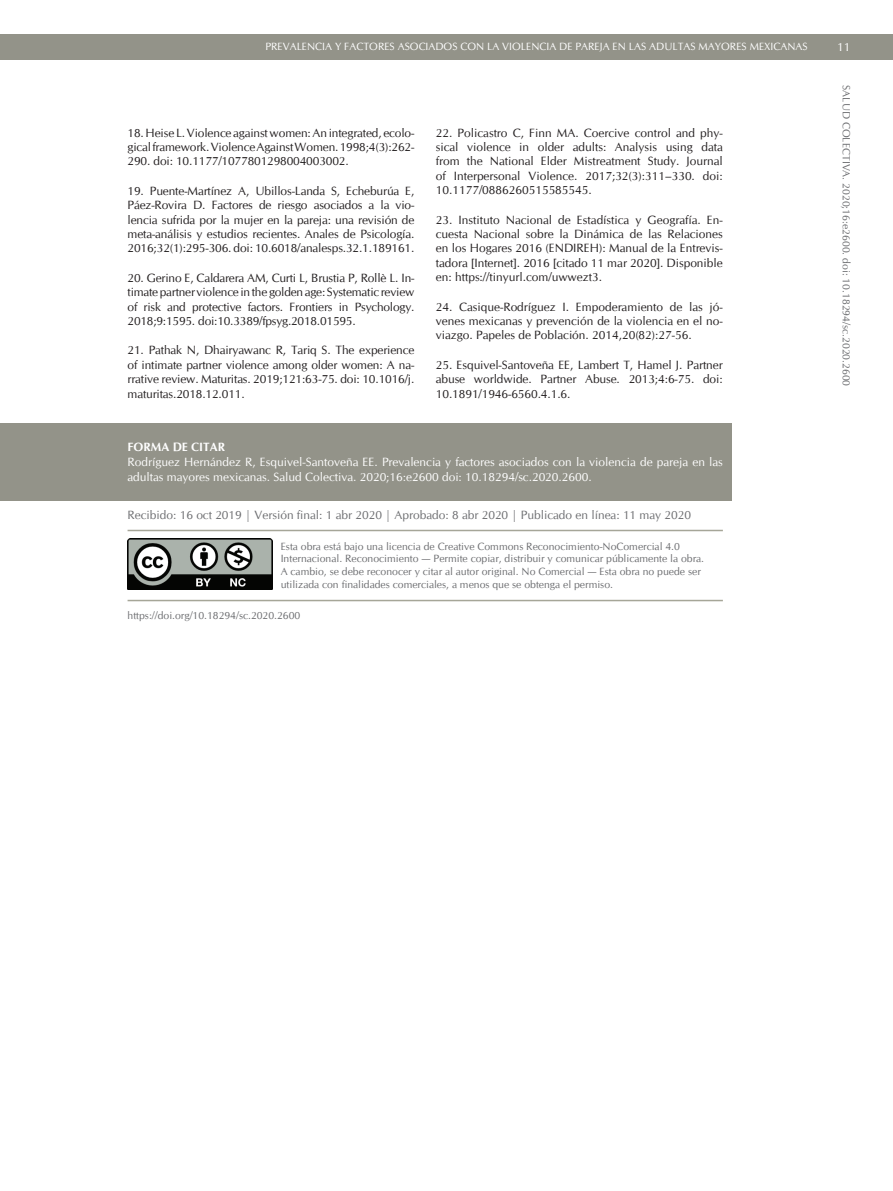
<style>
.page{position:relative;width:893px;height:1191px;background:#fff}
.page>*{position:absolute;margin:0;border:0;box-sizing:border-box;transform-origin:0 0}
.t1{font:12px/14.4px "CG Omega";letter-spacing:-.01em;color:#231f20;text-align:justify}
.t2{font:12px/15px "CG Omega";color:#fff}
.t3{font:12px "CG Omega";color:#6c6d70}
.t4{font:700 12px "CG Omega";color:#fff}
.t5{font:10.5px/12.6px "CG Omega";color:#6c6d70}
.t6{font:10.5px "CG Omega";color:#fff}
</style>
<div class="page">
<div style="left:0;top:34px;width:893px;height:26px;background:#939389"></div>
<div style="left:0;top:423px;width:731px;height:78px;background:#939389"></div>
<img style="left:128px;top:539px;width:145px;height:50px">
<hr style="left:128px;top:600px;width:595px;height:1px;background:#a6a698">
<hr style="left:128px;top:530px;width:595px;height:1px;background:#a6a698">
<p class="t6" style="left:265px;top:40px;width:544px">PREVALENCIA Y FACTORES ASOCIADOS CON LA VIOLENCIA DE PAREJA EN LAS ADULTAS MAYORES MEXICANAS</p>
<p class="t2" style="left:837px;top:40px;width:15px">11</p>
<p class="t5" style="left:852px;top:85px;width:303px;rotate:90deg">SALUD COLECTIVA. 2020;16:e2600. doi: 10.18294/sc.2020.2600</p>
<p class="t1" style="left:128px;top:125px;width:288px">18. Heise L. Violence against women: An integrated, ecolo&shy;gical framework. Violence Against Women. 1998;4(3):262- 290. doi: 10.1177/1077801298004003002.</p>
<p class="t1" style="left:128px;top:184px;width:288px">19. Puente-Martínez A, Ubillos-Landa S, Echeburúa E, Páez-Rovira D. Factores de riesgo asociados a la vio&shy;lencia sufrida por la mujer en la pareja: una revisión de meta-análisis y estudios recientes. Anales de Psicología.<br>2016;32(1):295-306. doi: 10.6018/analesps.32.1.189161.</p>
<p class="t1" style="left:128px;top:271px;width:288px">20. Gerino E, Caldarera AM, Curti L, Brustia P, Rollè L. In&shy;timate partner violence in the golden age: Systematic review of risk and protective factors. Frontiers in Psychology.<br>2018;9:1595. doi:10.3389/fpsyg.2018.01595.</p>
<p class="t1" style="left:128px;top:343px;width:288px">21. Pathak N, Dhairyawanc R, Tariq S. The experience of intimate partner violence among older women: A na&shy;rrative review. Maturitas. 2019;121:63-75. doi: 10.1016/j. maturitas.2018.12.011.</p>
<p class="t1" style="left:436px;top:125px;width:288px">22. Policastro C, Finn MA. Coercive control and phy&shy;sical violence in older adults: Analysis using data from the National Elder Mistreatment Study. Journal of Interpersonal Violence. 2017;32(3):311–330. doi:<br>10.1177/0886260515585545.</p>
<p class="t1" style="left:436px;top:212px;width:288px">23. Instituto Nacional de Estadística y Geografía. En&shy;cuesta Nacional sobre la Dinámica de las Relaciones en los Hogares 2016 (ENDIREH): Manual de la Entrevis&shy;tadora [Internet]. 2016 [citado 11 mar 2020]. Disponible en: https://tinyurl.com/uwwezt3.</p>
<p class="t1" style="left:436px;top:299px;width:288px">24. Casique-Rodríguez I. Empoderamiento de las jó&shy;venes mexicanas y prevención de la violencia en el no&shy;viazgo. Papeles de Población. 2014,20(82):27-56.</p>
<p class="t1" style="left:436px;top:358px;width:288px">25. Esquivel-Santoveña EE, Lambert T, Hamel J. Partner abuse worldwide. Partner Abuse. 2013;4:6-75. doi:<br>10.1891/1946-6560.4.1.6.</p>
<p class="t4" style="left:128px;top:439px;width:99px">FORMA DE CITAR</p>
<p class="t2" style="left:128px;top:454px;width:597px">Rodríguez Hernández R, Esquivel-Santoveña EE. Prevalencia y factores asociados con la violencia de pareja en las adultas mayores mexicanas. Salud Colectiva. 2020;16:e2600 doi: 10.18294/sc.2020.2600.</p>
<p class="t3" style="left:128px;top:507px;width:565px">Recibido: 16 oct 2019 | Versión final: 1 abr 2020 | Aprobado: 8 abr 2020 | Publicado en línea: 11 may 2020</p>
<p class="t5" style="left:281px;top:540px;width:425px">Esta obra está bajo una licencia de Creative Commons Reconocimiento-NoComercial 4.0<br>Internacional. Reconocimiento — Permite copiar, distribuir y comunicar públicamente la obra.<br>A cambio, se debe reconocer y citar al autor original. No Comercial — Esta obra no puede ser utilizada con finalidades comerciales, a menos que se obtenga el permiso.</p>
<p class="t5" style="left:128px;top:609px;width:174px">https://doi.org/10.18294/sc.2020.2600</p>
</div>
